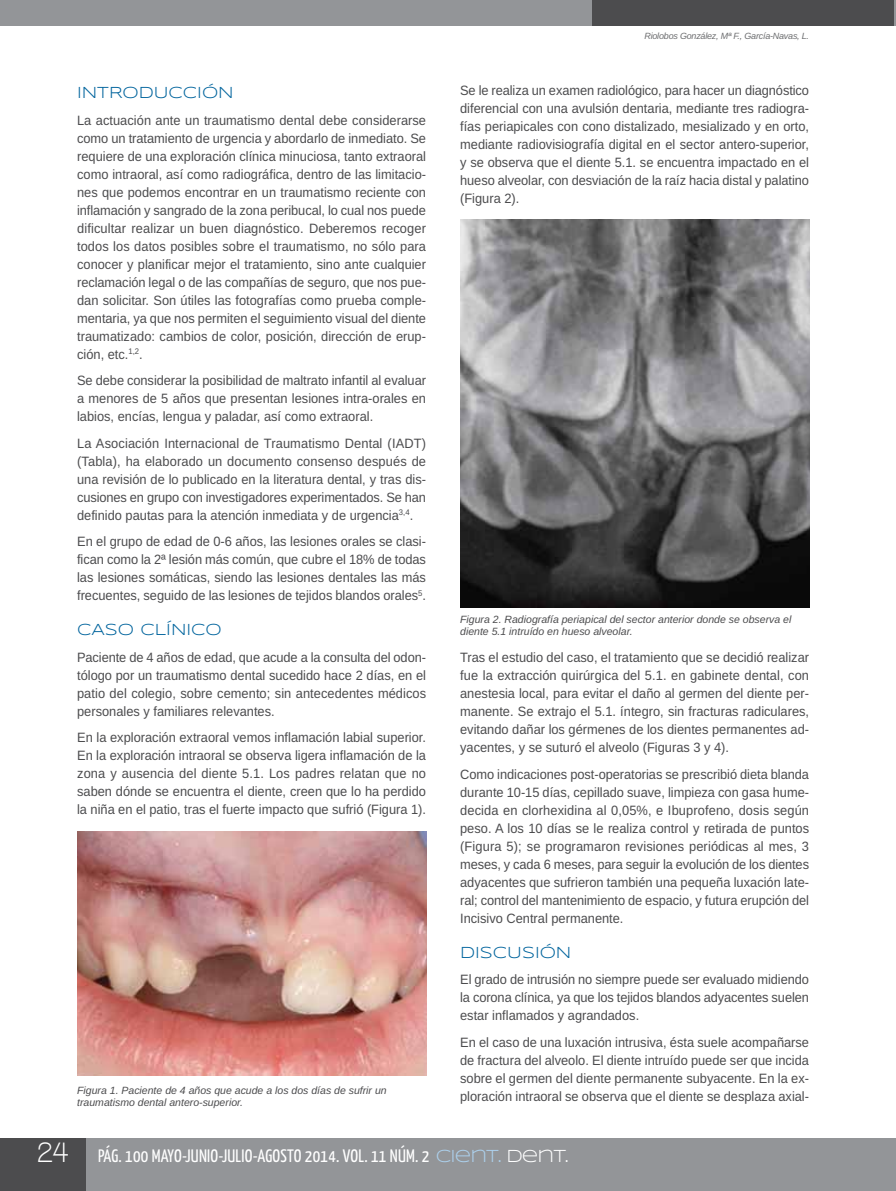
<style>
.page{position:relative;width:896px;height:1191px;background:#fff}
.page>*{position:absolute;margin:0;border:0;box-sizing:border-box;transform-origin:0 0}
.t1{font:18px "Yanone Kaffeesatz";letter-spacing:.015em;color:#fff}
.t2{font:16.5px "Syncopate";color:#00649d}
.t3{font:13.5px/18px "Arimo";color:#4c4c4e;text-align:justify;scale:.95 1}
.t4{font:italic 10.5px/12.6px "Arimo";color:#4c4c4e}
.t5{font:italic 9px "Arimo";letter-spacing:-.025em;color:#6d6e70}
.s1{font-family:"Walkway";font-weight:700;font-size:30px}
.s2{font-family:"Syncopate";color:#acd0ec}
.s3{font-family:"Syncopate"}
</style>
<div class="page">
<div style="left:0;top:1138px;width:893px;height:53px;background:#939598"></div>
<div style="left:0;top:0;width:599px;height:26px;background:#939598"></div>
<div style="left:592px;top:0;width:301px;height:26px;background:#4c4c4e"></div>
<div style="left:0;top:1138px;width:86px;height:53px;background:#4c4c4e"></div>
<img style="left:77px;top:831px;width:349px;height:244px">
<img style="left:460px;top:220px;width:348px;height:388px">
<hr style="left:893px;top:1138px;width:2px;height:53px;background:#939598">
<hr style="left:893px;top:0;width:2px;height:26px;background:#939598">
<p class="t2" style="left:77px;top:83px;width:158px">INTRODUCCIÓN</p>
<p class="t3" style="left:77px;top:112px;width:368px">La actuación ante un traumatismo dental debe considerarse como un tratamiento de urgencia y abordarlo de inmediato. Se requiere de una exploración clínica minuciosa, tanto extraoral como intraoral, así como radiográfica, dentro de las limitacio&shy;nes que podemos encontrar en un traumatismo reciente con inflamación y sangrado de la zona peribucal, lo cual nos puede dificultar realizar un buen diagnóstico. Deberemos recoger todos los datos posibles sobre el traumatismo, no sólo para conocer y planificar mejor el tratamiento, sino ante cualquier reclamación legal o de las compañías de seguro, que nos pue&shy;dan solicitar. Son útiles las fotografías como prueba comple&shy;mentaria, ya que nos permiten el seguimiento visual del diente traumatizado: cambios de color, posición, dirección de erup&shy;ción, etc.<sup>1,2</sup>.</p>
<p class="t3" style="left:77px;top:373px;width:368px">Se debe considerar la posibilidad de maltrato infantil al evaluar a menores de 5 años que presentan lesiones intra-orales en labios, encías, lengua y paladar, así como extraoral.</p>
<p class="t3" style="left:77px;top:435px;width:368px">La Asociación Internacional de Traumatismo Dental (IADT) (Tabla), ha elaborado un documento consenso después de una revisión de lo publicado en la literatura dental, y tras dis&shy;cusiones en grupo con investigadores experimentados. Se han definido pautas para la atención inmediata y de urgencia<sup>3,4</sup>.</p>
<p class="t3" style="left:77px;top:534px;width:369px">En el grupo de edad de 0-6 años, las lesiones orales se clasi&shy;fican como la 2ª lesión más común, que cubre el 18% de todas las lesiones somáticas, siendo las lesiones dentales las más frecuentes, seguido de las lesiones de tejidos blandos orales<sup>5</sup>.</p>
<p class="t2" style="left:77px;top:620px;width:146px">CASO CLÍNICO</p>
<p class="t3" style="left:77px;top:649px;width:368px">Paciente de 4 años de edad, que acude a la consulta del odon&shy;tólogo por un traumatismo dental sucedido hace 2 días, en el patio del colegio, sobre cemento; sin antecedentes médicos personales y familiares relevantes.</p>
<p class="t3" style="left:77px;top:730px;width:368px">En la exploración extraoral vemos inflamación labial superior.<br>En la exploración intraoral se observa ligera inflamación de la zona y ausencia del diente 5.1. Los padres relatan que no saben dónde se encuentra el diente, creen que lo ha perdido la niña en el patio, tras el fuerte impacto que sufrió (Figura 1).</p>
<p class="t4" style="left:77px;top:1084px;width:311px">Figura 1. Paciente de 4 años que acude a los dos días de sufrir un traumatismo dental antero-superior.</p>
<p class="t5" style="left:644px;top:32px;width:166px">Riolobos González, Mª F., García-Navas, L.</p>
<p class="t3" style="left:460px;top:83px;width:368px">Se le realiza un examen radiológico, para hacer un diagnóstico diferencial con una avulsión dentaria, mediante tres radiogra&shy;fías periapicales con cono distalizado, mesializado y en orto, mediante radiovisiografía digital en el sector antero-superior, y se observa que el diente 5.1. se encuentra impactado en el hueso alveolar, con desviación de la raíz hacia distal y palatino (Figura 2).</p>
<p class="t4" style="left:460px;top:614px;width:332px">Figura 2. Radiografía periapical del sector anterior donde se observa el diente 5.1 intruído en hueso alveolar.</p>
<p class="t3" style="left:460px;top:649px;width:368px">Tras el estudio del caso, el tratamiento que se decidió realizar fue la extracción quirúrgica del 5.1. en gabinete dental, con anestesia local, para evitar el daño al germen del diente per&shy;manente. Se extrajo el 5.1. íntegro, sin fracturas radiculares, evitando dañar los gérmenes de los dientes permanentes ad&shy;yacentes, y se suturó el alveolo (Figuras 3 y 4).</p>
<p class="t3" style="left:460px;top:766px;width:369px">Como indicaciones post-operatorias se prescribió dieta blanda durante 10-15 días, cepillado suave, limpieza con gasa hume&shy;decida en clorhexidina al 0,05%, e Ibuprofeno, dosis según peso. A los 10 días se le realiza control y retirada de puntos (Figura 5); se programaron revisiones periódicas al mes, 3 meses, y cada 6 meses, para seguir la evolución de los dientes adyacentes que sufrieron también una pequeña luxación late&shy;ral; control del mantenimiento de espacio, y futura erupción del Incisivo Central permanente.</p>
<p class="t2" style="left:460px;top:942px;width:113px">DISCUSIÓN</p>
<p class="t3" style="left:460px;top:971px;width:368px">El grado de intrusión no siempre puede ser evaluado midiendo la corona clínica, ya que los tejidos blandos adyacentes suelen estar inflamados y agrandados.</p>
<p class="t3" style="left:460px;top:1034px;width:368px">En el caso de una luxación intrusiva, ésta suele acompañarse de fractura del alveolo. El diente intruído puede ser que incida sobre el germen del diente permanente subyacente. En la ex&shy;ploración intraoral se observa que el diente se desplaza axial-</p>
<h1 class="t1" style="left:37px;top:1149px;width:533px"><span class="s1">24</span> PÁG. 100 MAYO-JUNIO-JULIO-AGOSTO 2014. VOL. 11 NÚM. 2 <span class="s2">CIENT.</span> <span class="s3">DENT.</span></h1>
</div>
